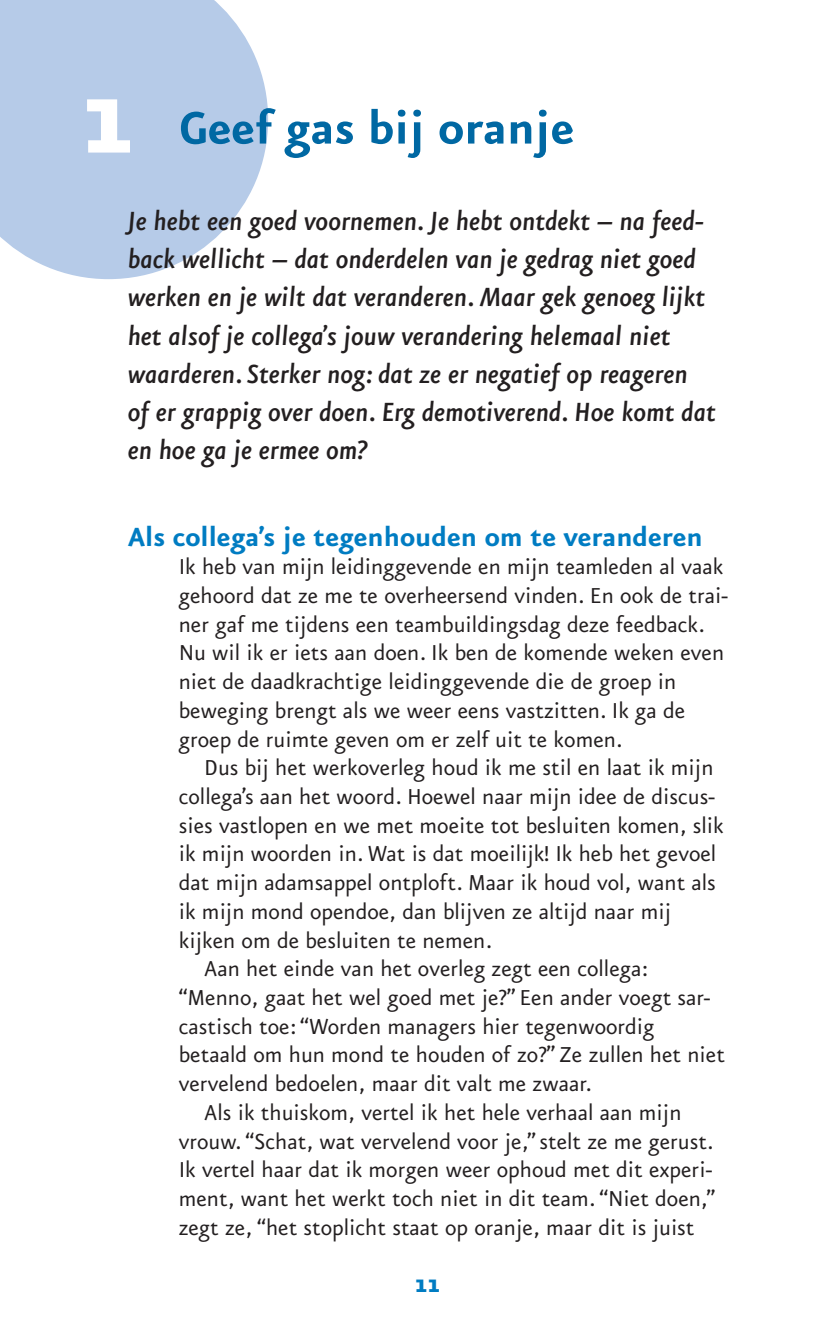
<style>
.page{position:relative;width:830px;height:1340px;background:#fff}
.page>*{position:absolute;margin:0;border:0;box-sizing:border-box;transform-origin:0 0}
.t1{font:700 135px "Eureka Sans";color:#fff}
.t2{font:700 54px "Eureka Sans";color:#0068a3}
.t3{font:italic 500 31.5px/38.2px "Eureka Sans";color:#231f20}
.t4{font:700 31.5px "Eureka Sans";color:#007cc2}
.t5{font:25.88px/28.8px "Eureka Sans";color:#231f20}
</style>
<div class="page">
<svg style="left:0;top:0;width:268px;height:279px;background:#bed1ea"></svg>
<h1 class="t1" style="left:82px;top:68px;width:55px">1</h1>
<h2 class="t2" style="left:179px;top:110px;width:397px">Geef gas bij oranje</h2>
<p class="t3" style="left:128px;top:204px;width:589px">Je hebt een goed voornemen. Je hebt ontdekt – na feed&shy;back wellicht – dat onderdelen van je gedrag niet goed werken en je wilt dat veranderen. Maar gek genoeg lijkt het alsof je collega’s jouw verandering helemaal niet waarderen. Sterker nog: dat ze er negatief op reageren of er grappig over doen. Erg demotiverend. Hoe komt dat en hoe ga je ermee om?</p>
<p class="t4" style="left:128px;top:526px;width:576px">Als collega’s je tegenhouden om te veranderen</p>
<p class="t5" style="left:179px;top:554px;width:550px">Ik heb van mijn leidinggevende en mijn teamleden al vaak gehoord dat ze me te overheersend vinden. En ook de trai&shy;ner gaf me tijdens een teambuildingsdag deze feedback.<br>Nu wil ik er iets aan doen. Ik ben de komende weken even niet de daadkrachtige leidinggevende die de groep in beweging brengt als we weer eens vastzitten. Ik ga de groep de ruimte geven om er zelf uit te komen.</p>
<p class="t5" style="left:204px;top:755px;width:510px">Dus bij het werkoverleg houd ik me stil en laat ik mijn</p>
<p class="t5" style="left:179px;top:784px;width:537px">collega’s aan het woord. Hoewel naar mijn idee de discus-</p>
<p class="t5" style="left:179px;top:812px;width:546px">sies vastlopen en we met moeite tot besluiten komen, slik</p>
<p class="t5" style="left:179px;top:841px;width:539px">ik mijn woorden in. Wat is dat moeilijk! Ik heb het gevoel</p>
<p class="t5" style="left:179px;top:870px;width:538px">dat mijn adamsappel ontploft. Maar ik houd vol, want als</p>
<p class="t5" style="left:179px;top:899px;width:493px">ik mijn mond opendoe, dan blijven ze altijd naar mij</p>
<p class="t5" style="left:179px;top:927px;width:315px">kijken om de besluiten te nemen.</p>
<p class="t5" style="left:204px;top:956px;width:445px">Aan het einde van het overleg zegt een collega:</p>
<p class="t5" style="left:179px;top:985px;width:532px">“Menno, gaat het wel goed met je?” Een ander voegt sar-</p>
<p class="t5" style="left:179px;top:1013px;width:477px">castisch toe: “Worden managers hier tegenwoordig</p>
<p class="t5" style="left:179px;top:1042px;width:547px">betaald om hun mond te houden of zo?” Ze zullen het niet</p>
<p class="t5" style="left:179px;top:1071px;width:414px">vervelend bedoelen, maar dit valt me zwaar.</p>
<p class="t5" style="left:204px;top:1099px;width:478px">Als ik thuiskom, vertel ik het hele verhaal aan mijn</p>
<p class="t5" style="left:179px;top:1128px;width:536px">vrouw. “Schat, wat vervelend voor je,” stelt ze me gerust.</p>
<p class="t5" style="left:179px;top:1157px;width:534px">Ik vertel haar dat ik morgen weer ophoud met dit experi-</p>
<p class="t5" style="left:179px;top:1186px;width:537px">ment, want het werkt toch niet in dit team. “Niet doen,”</p>
<p class="t5" style="left:179px;top:1214px;width:517px">zegt ze, “het stoplicht staat op oranje, maar dit is juist</p>
<p class="t4" style="left:415px;top:1272px;width:27px">11</p>
</div>
